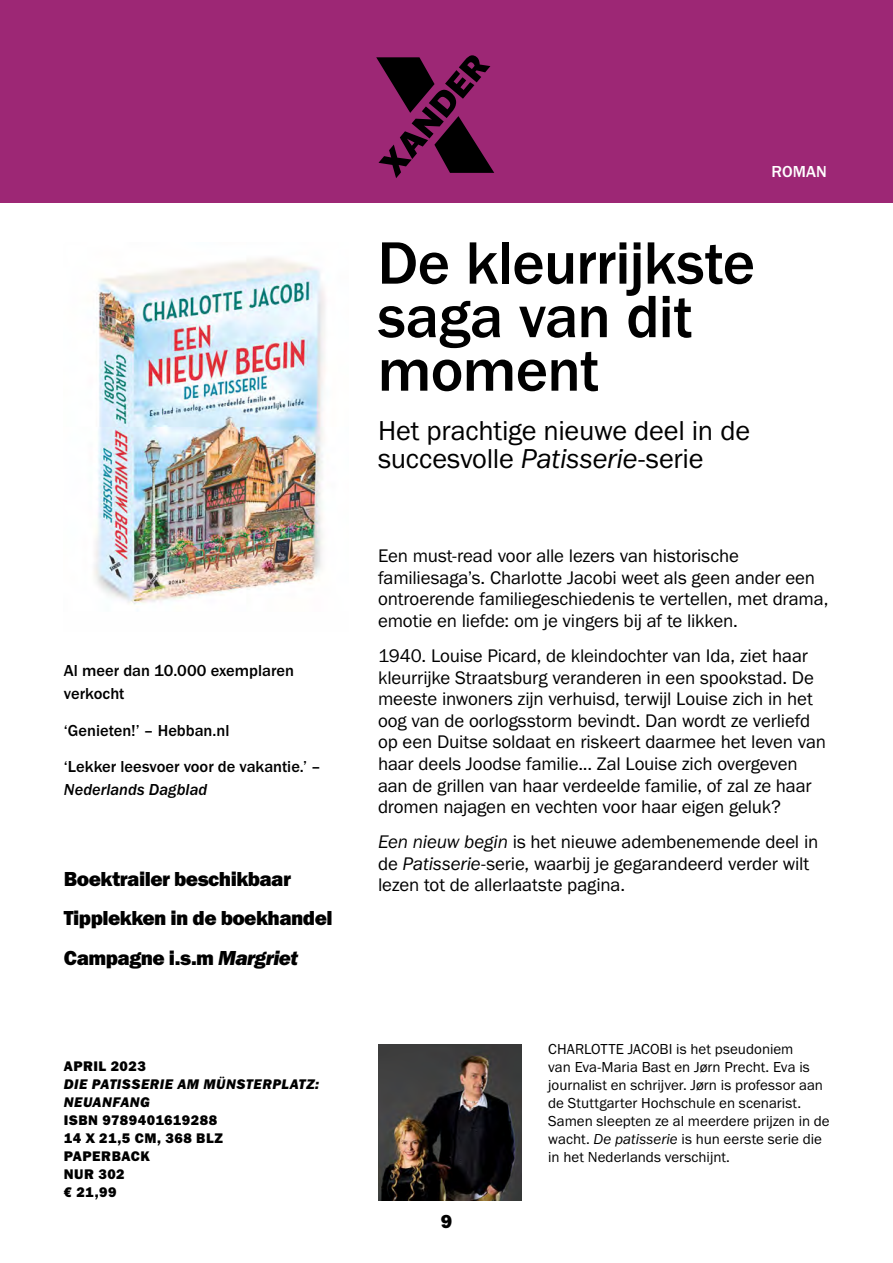
<style>
.page{position:relative;width:893px;height:1263px;background:#fff}
.page>*{position:absolute;margin:0;border:0;box-sizing:border-box;transform-origin:0 0}
.t1{font:500 61.8px/53.6px "Franklin Gothic URW";letter-spacing:-.015em;color:#000}
.t2{font:28.35px/28.3px "Franklin Gothic URW Boo";letter-spacing:-.01em;color:#000}
.t3{font:21px/39.2px "Franklin Gothic URW Hea";letter-spacing:-.025em;color:#000}
.t4{font:19.5px "Franklin Gothic URW Hea";color:#000}
.t5{font:18.9px/21.6px "Franklin Gothic URW Boo";letter-spacing:-.01em;color:#000}
.t6{font:500 16.5px/23px "Franklin Gothic URW";color:#000}
.t7{font:16.5px "Franklin Gothic URW Med Ita";color:#000}
.t8{font:500 16.5px "Franklin Gothic URW";letter-spacing:.005em;color:#fff}
.t9{font:15px/18px "Franklin Gothic URW Boo";color:#000}
.t10{font:14.4px/18px "Franklin Gothic URW Hea";letter-spacing:.035em;color:#000}
.t11{font:14.4px/18px "Franklin Gothic URW Hea Ita";letter-spacing:.035em;color:#000}
.s1{font-family:"Franklin Gothic URW Hea Ita"}
.s2{font-family:"Franklin Gothic URW Boo Ita"}
</style>
<div class="page">
<div style="left:0;top:0;width:893px;height:202px;background:#9d2775"></div>
<svg style="left:376px;top:55px;width:118px;height:123px"></svg>
<img style="left:94px;top:258px;width:231px;height:347px">
<img style="left:378px;top:1044px;width:144px;height:156px">
<p class="t6" style="left:64px;top:659px;width:232px">Al meer dan 10.000 exemplaren verkocht</p>
<p class="t6" style="left:64px;top:718px;width:167px">‘Genieten!’ ‒ Hebban.nl</p>
<p class="t6" style="left:64px;top:755px;width:258px">‘Lekker leesvoer voor de vakantie.’ ‒</p>
<p class="t7" style="left:64px;top:780px;width:145px">Nederlands Dagblad</p>
<p class="t3" style="left:64px;top:859px;width:270px">Boektrailer beschikbaar<br>Tipplekken in de boekhandel<br>Campagne i.s.m <span class="s1">Margriet</span></p>
<p class="t10" style="left:64px;top:1057px;width:84px">APRIL 2023</p>
<p class="t11" style="left:64px;top:1075px;width:257px">DIE PATISSERIE AM MÜNSTERPLATZ:<br>NEUANFANG</p>
<p class="t10" style="left:64px;top:1111px;width:161px">ISBN 9789401619288<br>14 X 21,5 CM, 368 BLZ<br>PAPERBACK<br>NUR 302<br>€ 21,99</p>
<p class="t8" style="left:771px;top:161px;width:57px">ROMAN</p>
<h1 class="t1" style="left:378px;top:235px;width:379px">De kleurrijkste saga van dit moment</h1>
<h2 class="t2" style="left:378px;top:416px;width:374px">Het prachtige nieuwe deel in de succesvolle <span class="s2">Patisserie</span>-serie</h2>
<p class="t5" style="left:378px;top:544px;width:452px">Een must-read voor alle lezers van historische familiesaga’s. Charlotte Jacobi weet als geen ander een ontroerende familiegeschiedenis te vertellen, met drama, emotie en liefde: om je vingers bij af te likken.</p>
<p class="t5" style="left:378px;top:644px;width:449px">1940. Louise Picard, de kleindochter van Ida, ziet haar kleurrijke Straatsburg veranderen in een spookstad. De meeste inwoners zijn verhuisd, terwijl Louise zich in het oog van de oorlogsstorm bevindt. Dan wordt ze verliefd op een Duitse soldaat en riskeert daarmee het leven van haar deels Joodse familie... Zal Louise zich overgeven aan de grillen van haar verdeelde familie, of zal ze haar dromen najagen en vechten voor haar eigen geluk?</p>
<p class="t5" style="left:378px;top:831px;width:442px"><span class="s2">Een nieuw begin</span> is het nieuwe adembenemende deel in de <span class="s2">Patisserie</span>-serie, waarbij je gegarandeerd verder wilt lezen tot de allerlaatste pagina.</p>
<p class="t4" style="left:441px;top:1209px;width:13px">9</p>
<p class="t9" style="left:548px;top:1040px;width:283px">CHARLOTTE JACOBI is het pseudoniem<br>van Eva-Maria Bast en Jørn Precht. Eva is journalist en schrijver. Jørn is professor aan de Stuttgarter Hochschule en scenarist.<br>Samen sleepten ze al meerdere prijzen in de wacht. <span class="s2">De patisserie</span> is hun eerste serie die in het Nederlands verschijnt.</p>
</div>
